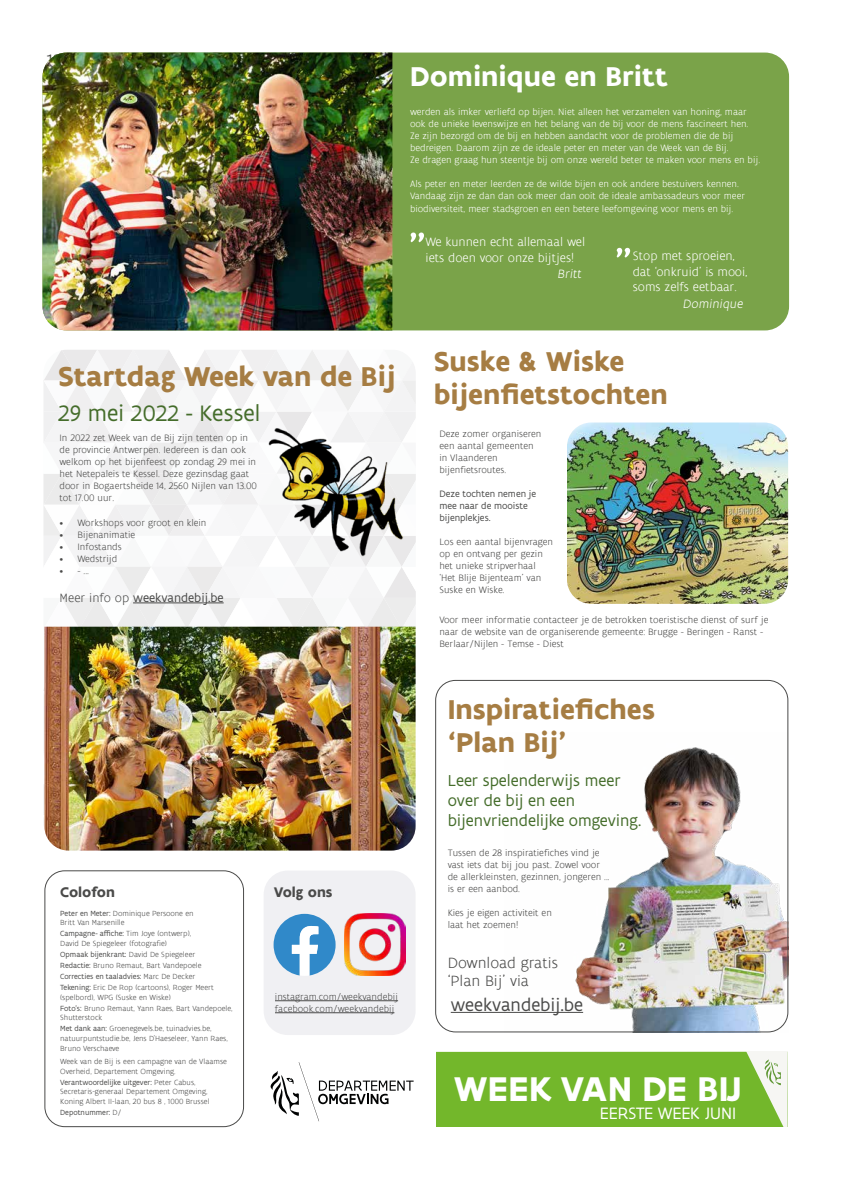
<style>
.page{position:relative;width:842px;height:1191px;background:#fff}
.page>*{position:absolute;margin:0;border:0;box-sizing:border-box;transform-origin:0 0}
.t1{font:700 36.8px "Flanders Art Sans";letter-spacing:.01em;color:#fff}
.t2{font:700 29.3px/33px "Flanders Art Sans";color:#a67d43}
.t3{font:700 29.3px "Flanders Art Sans";color:#fff}
.t4{font:24px "Flanders Art Sans";color:#456d2b}
.t5{font:300 21px "Flanders Art Sans";color:#4a4a49}
.t6{font:19px "Flanders Art Sans";color:#4a4a49}
.t7{font:17.7px "Flanders Art Sans";color:#fff}
.t8{font:17px/20px "Flanders Art Sans";color:#456d2b}
.t9{font:300 16px/18px "Flanders Art Sans";color:#4a4a49}
.t10{font:700 15px "Flanders Art Sans";color:#4a4a49}
.t11{font:300 13px/15.6px "Flanders Art Sans";color:#fff}
.t12{font:13px "Flanders Art Sans";color:#4a4a49}
.t13{font:italic 300 13px "Flanders Art Sans";color:#fff}
.t14{font:300 10px/12px "Flanders Art Sans";color:#4a4a49}
.t15{font:300 10px/12px "Flanders Art Sans";color:#fff}
.t16{font:10px/12px "Flanders Art Sans";color:#4a4a49}
.t17{font:300 8px/9.6px "Flanders Art Sans";color:#4a4a49}
.t18{font:8px "Flanders Art Sans";color:#4a4a49}
.s1{font-weight:300}
.s2{font-weight:400}
</style>
<div class="page">
<div style="left:43px;top:53px;width:746px;height:277px;background:#7aa349;border-radius:24px"></div>
<svg style="left:43px;top:350px;width:373px;height:465px"></svg>
<div style="left:264px;top:870px;width:152px;height:165px;background:#f0f0f3;border-radius:24px"></div>
<img style="left:43px;top:53px;width:349px;height:277px">
<img style="left:44px;top:626px;width:372px;height:224px">
<div style="left:45px;top:870px;width:199px;height:256px;border:1px solid #4a4a49;border-radius:20px"></div>
<img style="left:567px;top:422px;width:221px;height:182px">
<svg style="left:270px;top:1062px;width:144px;height:59px"></svg>
<svg style="left:437px;top:1051px;width:351px;height:75px;background:#7cbb38"></svg>
<img style="left:259px;top:421px;width:155px;height:149px">
<svg style="left:274px;top:914px;width:62px;height:62px"></svg>
<img style="left:344px;top:914px;width:62px;height:61px">
<hr style="left:133px;top:602px;width:91px;height:1px;background:#4a4a49">
<img style="left:505px;top:747px;width:283px;height:285px">
<div style="left:435px;top:680px;width:353px;height:352px;border:1px solid #4a4a49;border-radius:20px"></div>
<svg style="left:617px;top:248px;width:13px;height:10px"></svg>
<svg style="left:410px;top:232px;width:14px;height:10px"></svg>
<hr style="left:451px;top:1012px;width:132px;height:1px;background:#4a4a49">
<hr style="left:275px;top:1000px;width:123px;height:1px;background:#4a4a49">
<hr style="left:275px;top:1012px;width:119px;height:1px;background:#4a4a49">
<h3 class="t5" style="left:47px;top:48px;width:18px">12</h3>
<h2 class="t2" style="left:58px;top:360px;width:339px">Startdag Week van de Bij</h2>
<h3 class="t4" style="left:58px;top:398px;width:204px">29 mei 2022 - Kessel</h3>
<p class="t14" style="left:60px;top:432px;width:199px">In 2022 zet Week van de Bij zijn tenten op in de provincie Antwerpen. Iedereen is dan ook welkom op het bijenfeest op zondag 29 mei in het Netepaleis te Kessel. Deze gezinsdag gaat door in Bogaertsheide 14, 2560 Nijlen van 13.00 tot 17.00 uur.</p>
<p class="t14" style="left:60px;top:517px;width:148px">• Workshops voor groot en klein</p>
<p class="t14" style="left:60px;top:529px;width:77px">• Bijenanimatie</p>
<p class="t14" style="left:60px;top:541px;width:64px">• Infostands</p>
<p class="t14" style="left:60px;top:553px;width:59px">• Wedstrijd</p>
<p class="t14" style="left:60px;top:565px;width:31px">• - ...</p>
<h3 class="t12" style="left:60px;top:589px;width:166px"><span class="s1">Meer info op</span> weekvandebij.be</h3>
<h2 class="t3" style="left:410px;top:58px;width:259px">Dominique en Britt</h2>
<p class="t15" style="left:410px;top:106px;width:352px">werden als imker verliefd op bijen. Niet alleen het verzamelen van honing, maar ook de unieke levenswijze en het belang van de bij voor de mens fascineert hen.<br>Ze zijn bezorgd om de bij en hebben aandacht voor de problemen die de bij bedreigen. Daarom zijn ze de ideale peter en meter van de Week van de Bij.<br>Ze dragen graag hun steentje bij om onze wereld beter te maken voor mens en bij.</p>
<p class="t15" style="left:410px;top:178px;width:337px">Als peter en meter leerden ze de wilde bijen en ook andere bestuivers kennen.<br>Vandaag zijn ze dan dan ook meer dan ooit de ideale ambassadeurs voor meer</p>
<p class="t15" style="left:410px;top:203px;width:325px">biodiversiteit, meer stadsgroen en een betere leefomgeving voor mens en bij.</p>
<h3 class="t11" style="left:426px;top:234px;width:161px">We kunnen echt allemaal wel iets doen voor onze bijtjes!</h3>
<h3 class="t13" style="left:558px;top:266px;width:26px">Britt</h3>
<h3 class="t11" style="left:633px;top:248px;width:116px">Stop met sproeien, dat ‘onkruid’ is mooi, soms zelfs eetbaar.</h3>
<h3 class="t13" style="left:683px;top:295px;width:61px">Dominique</h3>
<h2 class="t2" style="left:434px;top:345px;width:235px">Suske &amp; Wiske bijenfietstochten</h2>
<p class="t14" style="left:439px;top:428px;width:103px">Deze zomer organiseren een aantal gemeenten in Vlaanderen bijenfietsroutes.</p>
<p class="t16" style="left:439px;top:487px;width:98px">Deze tochten nemen je mee naar de mooiste bijenplekjes.</p>
<p class="t14" style="left:439px;top:536px;width:115px">Los een aantal bijenvragen op en ontvang per gezin het unieke stripverhaal ‘Het Blije Bijenteam’ van<br>Suske en Wiske.</p>
<p class="t14" style="left:439px;top:614px;width:330px">Voor meer informatie contacteer je de betrokken toeristische dienst of surf je naar de website van de organiserende gemeente: Brugge - Beringen - Ranst -<br>Berlaar/Nijlen - Temse - Diest</p>
<h3 class="t10" style="left:60px;top:883px;width:56px">Colofon</h3>
<p class="t17" style="left:60px;top:908px;width:135px"><span class="s2">Peter en Meter:</span> Dominique Persoone en<br>Britt Van Marsenille</p>
<p class="t17" style="left:60px;top:929px;width:133px"><span class="s2">Campagne- affiche:</span> Tim Joye (ontwerp),<br>David De Spiegeleer (fotografie)</p>
<p class="t17" style="left:60px;top:949px;width:155px;line-height:11px"><span class="s2">Opmaak bijenkrant:</span> David De Spiegeleer <span class="s2">Redactie:</span> Bruno Remaut, Bart Vandepoele <span class="s2">Correcties en taaladvies:</span> Marc De Decker <span class="s2">Tekening:</span> Eric De Rop (cartoons), Roger Meert</p>
<p class="t17" style="left:60px;top:992px;width:174px;line-height:11px">(spelbord), WPG (Suske en Wiske)<br><span class="s2">Foto’s:</span> Bruno Remaut, Yann Raes, Bart Vandepoele,</p>
<p class="t17" style="left:60px;top:1012px;width:153px;line-height:11px">Shutterstock<br><span class="s2">Met dank aan:</span> Groenegevels.be, tuinadvies.be,</p>
<p class="t17" style="left:60px;top:1033px;width:169px">natuurpuntstudie.be, Jens D’Haeseleer, Yann Raes,<br>Bruno Verschaeve</p>
<p class="t17" style="left:60px;top:1057px;width:168px">Week van de Bij is een campagne van de Vlaamse<br>Overheid, Departement Omgeving.</p>
<p class="t17" style="left:60px;top:1077px;width:151px"><span class="s2">Verantwoordelijke uitgever:</span> Peter Cabus,<br>Secretaris-generaal Departement Omgeving,<br>Koning Albert II-laan, 20 bus 8 , 1000 Brussel</p>
<p class="t18" style="left:60px;top:1107px;width:63px">Depotnummer: <span class="s1">D/</span></p>
<h3 class="t10" style="left:274px;top:883px;width:60px">Volg ons</h3>
<p class="t14" style="left:275px;top:991px;width:125px">instagram.com/weekvandebij facebook.com/weekvandebij</p>
<h2 class="t2" style="left:448px;top:693px;width:209px">Inspiratiefiches ‘Plan Bij’</h2>
<h3 class="t8" style="left:448px;top:770px;width:195px">Leer spelenderwijs meer over de bij en een bijenvriendelijke omgeving.</h3>
<p class="t14" style="left:448px;top:847px;width:163px">Tussen de 28 inspiratiefiches vind je vast iets dat bij jou past. Zowel voor de allerkleinsten, gezinnen, jongeren ... is er een aanbod.</p>
<p class="t14" style="left:448px;top:907px;width:106px">Kies je eigen activiteit en laat het zoemen!</p>
<h3 class="t9" style="left:448px;top:954px;width:112px">Download gratis ‘Plan Bij’ via</h3>
<h3 class="t6" style="left:451px;top:992px;width:134px">weekvandebij.be</h3>
<h1 class="t1" style="left:454px;top:1065px;width:290px">WEEK VAN DE BIJ</h1>
<h3 class="t7" style="left:600px;top:1102px;width:138px">EERSTE WEEK JUNI</h3>
</div>
